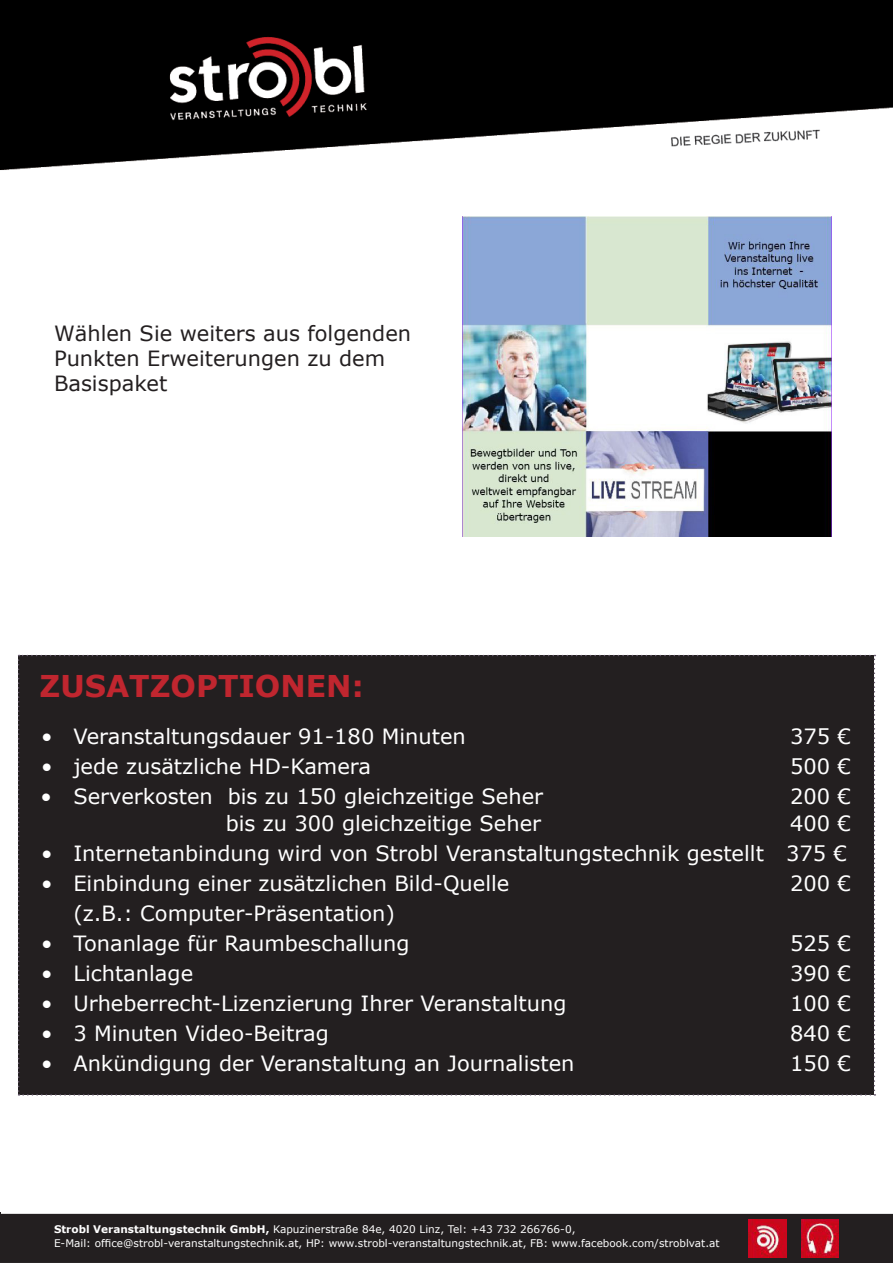
<style>
.page{position:relative;width:893px;height:1263px;background:#fff}
.page>*{position:absolute;margin:0;border:0;box-sizing:border-box;transform-origin:0 0}
.Head_2{font:700 30px "Verdana";color:#c0262f}
.Bullet_2{font:21px "Verdana";color:#fff}
.t1{font:21px/25.2px "Verdana";color:#231f20}
.t2{font:10.5px "Verdana";color:#fff}
.s1{font-weight:700}
</style>
<div class="page">
<hr style="left:0;top:1213px;width:1px;height:49px;background:#231f20">
<div style="left:0;top:1214px;width:893px;height:49px;background:#231f20"></div>
<img style="left:801px;top:1219px;width:38px;height:38px">
<img style="left:748px;top:1219px;width:38px;height:38px">
<img style="left:463px;top:217px;width:369px;height:319px">
<div style="left:18px;top:655px;width:857px;height:441px;background:#231f20"></div>
<img style="left:0;top:0;width:893px;height:170px">
<p class="t1" style="left:54px;top:321px;width:359px">Wählen Sie weiters aus folgenden<br>Punkten Erweiterungen zu dem</p>
<p class="t1" style="left:54px;top:371px;width:115px">Basispaket</p>
<p class="Head_2" style="left:40px;top:665px;width:326px">ZUSATZOPTIONEN:</p>
<p class="Bullet_2" style="left:41px;top:722px;width:426px">• Veranstaltungsdauer 91-180 Minuten</p>
<p class="Bullet_2" style="left:790px;top:722px;width:62px">375 €</p>
<p class="Bullet_2" style="left:41px;top:752px;width:331px">• jede zusätzliche HD-Kamera</p>
<p class="Bullet_2" style="left:790px;top:752px;width:62px">500 €</p>
<p class="Bullet_2" style="left:41px;top:782px;width:504px">• Serverkosten bis zu 150 gleichzeitige Seher</p>
<p class="Bullet_2" style="left:790px;top:782px;width:62px">200 €</p>
<p class="Bullet_2" style="left:226px;top:809px;width:317px">bis zu 300 gleichzeitige Seher</p>
<p class="Bullet_2" style="left:790px;top:809px;width:62px">400 €</p>
<p class="Bullet_2" style="left:41px;top:839px;width:807px">• Internetanbindung wird von Strobl Veranstaltungstechnik gestellt 375 €</p>
<p class="Bullet_2" style="left:41px;top:869px;width:470px">• Einbindung einer zusätzlichen Bild-Quelle</p>
<p class="Bullet_2" style="left:790px;top:869px;width:62px">200 €</p>
<p class="Bullet_2" style="left:73px;top:899px;width:323px">(z.B.: Computer-Präsentation)</p>
<p class="Bullet_2" style="left:41px;top:929px;width:370px">• Tonanlage für Raumbeschallung</p>
<p class="Bullet_2" style="left:790px;top:929px;width:62px">525 €</p>
<p class="Bullet_2" style="left:41px;top:959px;width:154px">• Lichtanlage</p>
<p class="Bullet_2" style="left:790px;top:959px;width:62px">390 €</p>
<p class="Bullet_2" style="left:41px;top:989px;width:527px">• Urheberrecht-Lizenzierung Ihrer Veranstaltung</p>
<p class="Bullet_2" style="left:790px;top:989px;width:62px">100 €</p>
<p class="Bullet_2" style="left:41px;top:1019px;width:289px">• 3 Minuten Video-Beitrag</p>
<p class="Bullet_2" style="left:790px;top:1019px;width:62px">840 €</p>
<p class="Bullet_2" style="left:41px;top:1049px;width:535px">• Ankündigung der Veranstaltung an Journalisten</p>
<p class="Bullet_2" style="left:790px;top:1049px;width:62px">150 €</p>
<p class="t2" style="left:54px;top:1221px;width:523px"><span class="s1">Strobl Veranstaltungstechnik GmbH,</span> Kapuzinerstraße 84e, 4020 Linz, Tel: +43 732 266766-0,</p>
<p class="t2" style="left:54px;top:1236px;width:667px">E-Mail: office@strobl-veranstaltungstechnik.at, HP: www.strobl-veranstaltungstechnik.at, FB: www.facebook.com/stroblvat.at</p>
</div>
